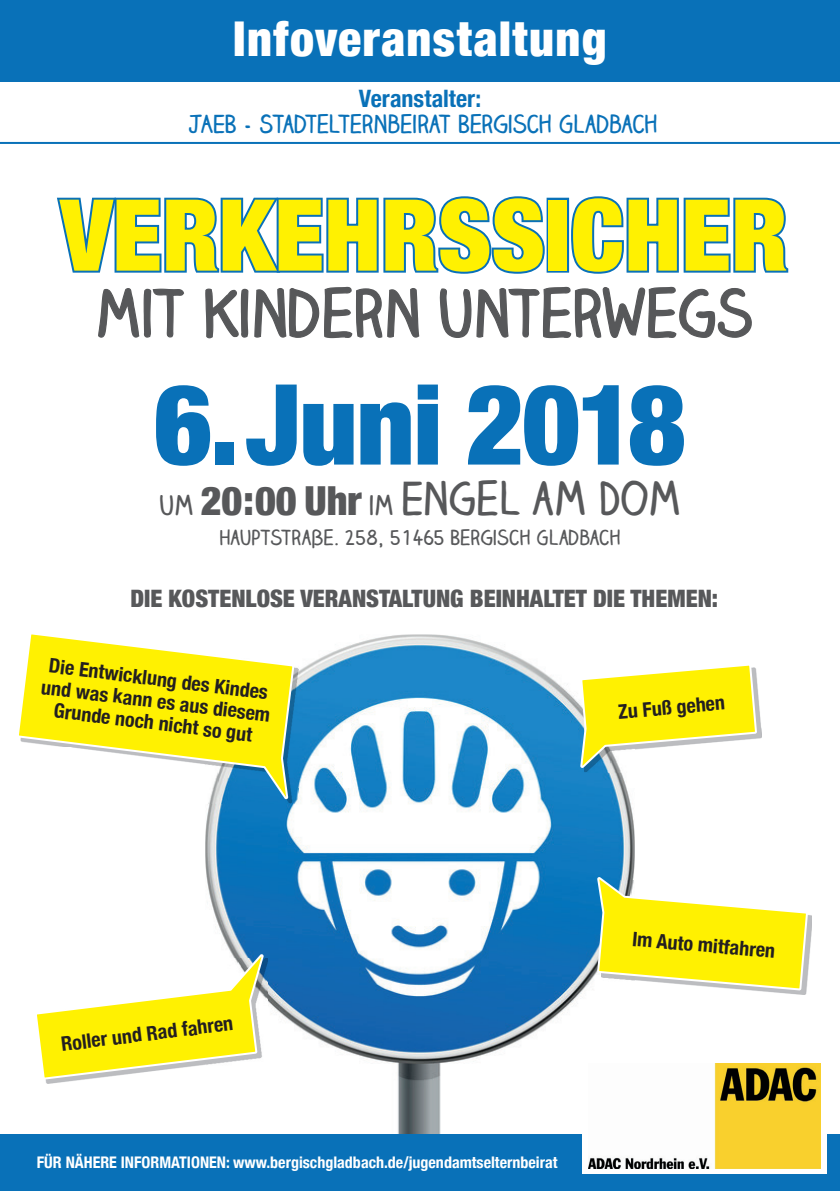
<style>
.page{position:relative;width:840px;height:1191px;background:#fff}
.page>*{position:absolute;margin:0;border:0;box-sizing:border-box;transform-origin:0 0}
.t1{font:900 condensed 112px "Helvetica Neue";letter-spacing:-.015em;color:#0971b8}
.t2{font:900 condensed 99.4px "Helvetica Neue";color:#fff101}
.t3{font:700 61.8px "Claire Hand";color:#57585a}
.t4{font:900 condensed 48px "Helvetica Neue";letter-spacing:.03em;color:#fff}
.t5{font:700 44px "Claire Hand";color:#57585a}
.t6{font:900 condensed 24px "Helvetica Neue";color:#57585a}
.t7{font:700 24px "Claire Hand";letter-spacing:-.015em;color:#0971b8}
.t8{font:700 condensed 24px "Helvetica Neue";color:#0971b8}
.t9{font:700 condensed 20px/22px "Helvetica Neue";color:#231f20;text-align:center}
.t10{font:700 20px "Claire Hand";color:#57585a}
.t11{font:700 condensed 16px "Helvetica Neue";color:#fff}
.s1{font-size:26px}
.s2{font-family:"Helvetica Neue";font-weight:900;font-stretch:condensed;font-size:40px}
</style>
<div class="page">
<img style="left:205px;top:634px;width:429px;height:500px">
<svg style="left:57px;top:196px;width:732px;height:143px"></svg>
<div style="left:0;top:0;width:839px;height:81px;background:#0971b8"></div>
<div style="left:0;top:1134px;width:839px;height:57px;background:#0971b8"></div>
<div style="left:582px;top:1058px;width:244px;height:116px;background:#fff"></div>
<img style="left:588px;top:1063px;width:231px;height:105px">
<hr style="left:0;top:142px;width:839px;height:2px;background:#0971b8">
<svg style="left:19px;top:634px;width:276px;height:193px"></svg>
<img style="left:584px;top:682px;width:176px;height:90px">
<svg style="left:579px;top:664px;width:178px;height:105px"></svg>
<img style="left:601px;top:915px;width:210px;height:79px">
<svg style="left:595px;top:875px;width:213px;height:116px"></svg>
<svg style="left:37px;top:952px;width:228px;height:159px"></svg>
<h3 class="t4" style="left:233px;top:-1px;width:375px">Infoveranstaltung</h3>
<p class="t8" style="left:359px;top:79px;width:124px">Veranstalter:</p>
<p class="t7" style="left:189px;top:108px;width:470px">JAEB - STADTELTERNBEIRAT BERGISCH GLADBACH</p>
<h2 class="t2" style="left:60px;top:153px;width:728px">VERKEHRSSICHER</h2>
<h3 class="t3" style="left:95px;top:270px;width:658px">MIT KINDERN UNTERWEGS</h3>
<h1 class="t1" style="left:154px;top:332px;width:533px">6.Juni 2018</h1>
<h3 class="t5" style="left:159px;top:468px;width:522px"><span class="s1">UM</span> <span class="s2">20:00 Uhr</span> <span class="s1">IM</span> ENGEL AM DOM</h3>
<p class="t10" style="left:219px;top:523px;width:403px">HAUPTSTRAßE. 258, 51465 BERGISCH GLADBACH</p>
<p class="t6" style="left:130px;top:578px;width:589px">DIE KOSTENLOSE VERANSTALTUNG BEINHALTET DIE THEMEN:</p>
<p class="t9" style="left:46px;top:652px;width:232px;rotate:7deg">Die Entwicklung des Kindes und was kann es aus diesem<br>Grunde noch nicht so gut</p>
<p class="t9" style="left:616px;top:699px;width:108px;rotate:-5deg">Zu Fuß gehen</p>
<p class="t9" style="left:60px;top:1031px;width:174px;rotate:-7deg">Roller und Rad fahren</p>
<p class="t11" style="left:37px;top:1148px;width:522px">FÜR NÄHERE INFORMATIONEN: www.bergischgladbach.de/jugendamtselternbeirat</p>
<p class="t9" style="left:633px;top:926px;width:145px;rotate:5deg">Im Auto mitfahren</p>
</div>
